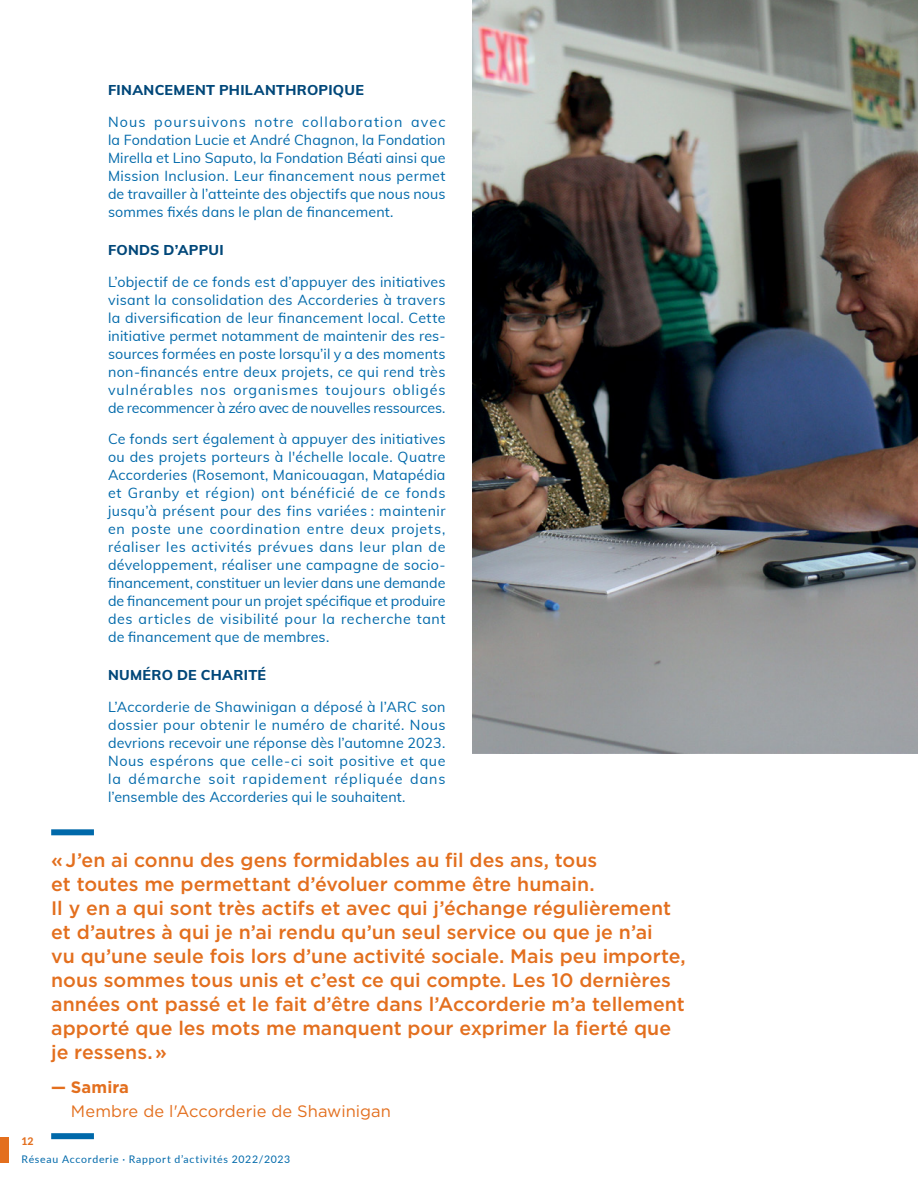
<style>
.page{position:relative;width:918px;height:1188px;background:#fff}
.page>*{position:absolute;margin:0;border:0;box-sizing:border-box;transform-origin:0 0}
.t1{font:500 19.5px/24px "Gotham";color:#e36f1e}
.t2{font:16.5px "Gotham";letter-spacing:.005em;color:#e36f1e}
.t3{font:700 16.5px "Gotham";letter-spacing:.01em;color:#e36f1e}
.t4{font:14.25px/18px "Muli";letter-spacing:.02em;color:#0069aa;text-align:justify}
.t5{font:800 14.25px "Muli";letter-spacing:.02em;color:#004779}
.t6{font:10.5px "Lato";letter-spacing:.07em;color:#0069aa}
.t7{font:800 10.5px "Lato";color:#e36f1e}
</style>
<div class="page">
<img style="left:472px;top:0;width:446px;height:754px">
<div style="left:51px;top:829px;width:43px;height:6px;background:#0069aa"></div>
<div style="left:51px;top:1133px;width:43px;height:6px;background:#0069aa"></div>
<div style="left:0;top:1137px;width:9px;height:26px;background:#e36f1e"></div>
<p class="t5" style="left:108px;top:80px;width:257px">FINANCEMENT PHILANTHROPIQUE</p>
<p class="t4" style="left:108px;top:112px;width:339px">Nous poursuivons notre collaboration avec la Fondation Lucie et André Chagnon, la Fondation Mirella et Lino Saputo, la Fondation Béati ainsi que Mission Inclusion. Leur financement nous permet de travailler à l’atteinte des objectifs que nous nous sommes fixés dans le plan de financement.</p>
<p class="t5" style="left:108px;top:240px;width:117px">FONDS D’APPUI</p>
<p class="t4" style="left:108px;top:272px;width:339px">L’objectif de ce fonds est d’appuyer des initiatives visant la consolidation des Accorderies à travers la diversification de leur financement local. Cette initiative permet notamment de maintenir des res&shy;sources formées en poste lorsqu’il y a des moments non-financés entre deux projets, ce qui rend très vulnérables nos organismes toujours obligés de recommencer à zéro avec de nouvelles ressources.</p>
<p class="t4" style="left:108px;top:429px;width:339px;text-align:left">Ce fonds sert également à appuyer des initiatives ou des projets porteurs à l'échelle locale. Quatre Accorderies (Rosemont, Manicouagan, Matapédia et Granby et région) ont bénéficié de ce fonds jusqu’à présent pour des fins variées : maintenir en poste une coordination entre deux projets, réaliser les activités prévues dans leur plan de développement, réaliser une campagne de socio&shy;financement, constituer un levier dans une demande de financement pour un projet spécifique et produire des articles de visibilité pour la recherche tant de financement que de membres.</p>
<p class="t5" style="left:108px;top:665px;width:160px">NUMÉRO DE CHARITÉ</p>
<p class="t4" style="left:108px;top:697px;width:339px">L’Accorderie de Shawinigan a déposé à l’ARC son dossier pour obtenir le numéro de charité. Nous devrions recevoir une réponse dès l’automne 2023.<br>Nous espérons que celle-ci soit positive et que la démarche soit rapidement répliquée dans l’ensemble des Accorderies qui le souhaitent.</p>
<p class="t1" style="left:51px;top:847px;width:636px">« J’en ai connu des gens formidables au fil des ans, tous<br>et toutes me permettant d’évoluer comme être humain.<br>Il y en a qui sont très actifs et avec qui j’échange régulièrement et d’autres à qui je n’ai rendu qu’un seul service ou que je n’ai<br>vu qu’une seule fois lors d’une activité sociale. Mais peu importe, nous sommes tous unis et c’est ce qui compte. Les 10 dernières années ont passé et le fait d’être dans l’Accorderie m’a tellement apporté que les mots me manquent pour exprimer la fierté que je ressens. »</p>
<p class="t3" style="left:51px;top:1077px;width:79px">— Samira</p>
<p class="t2" style="left:71px;top:1101px;width:321px">Membre de l'Accorderie de Shawinigan</p>
<p class="t7" style="left:21px;top:1134px;width:14px">12</p>
<p class="t6" style="left:21px;top:1152px;width:270px">Réseau Accorderie · Rapport d’activités 2022/2023</p>
</div>
